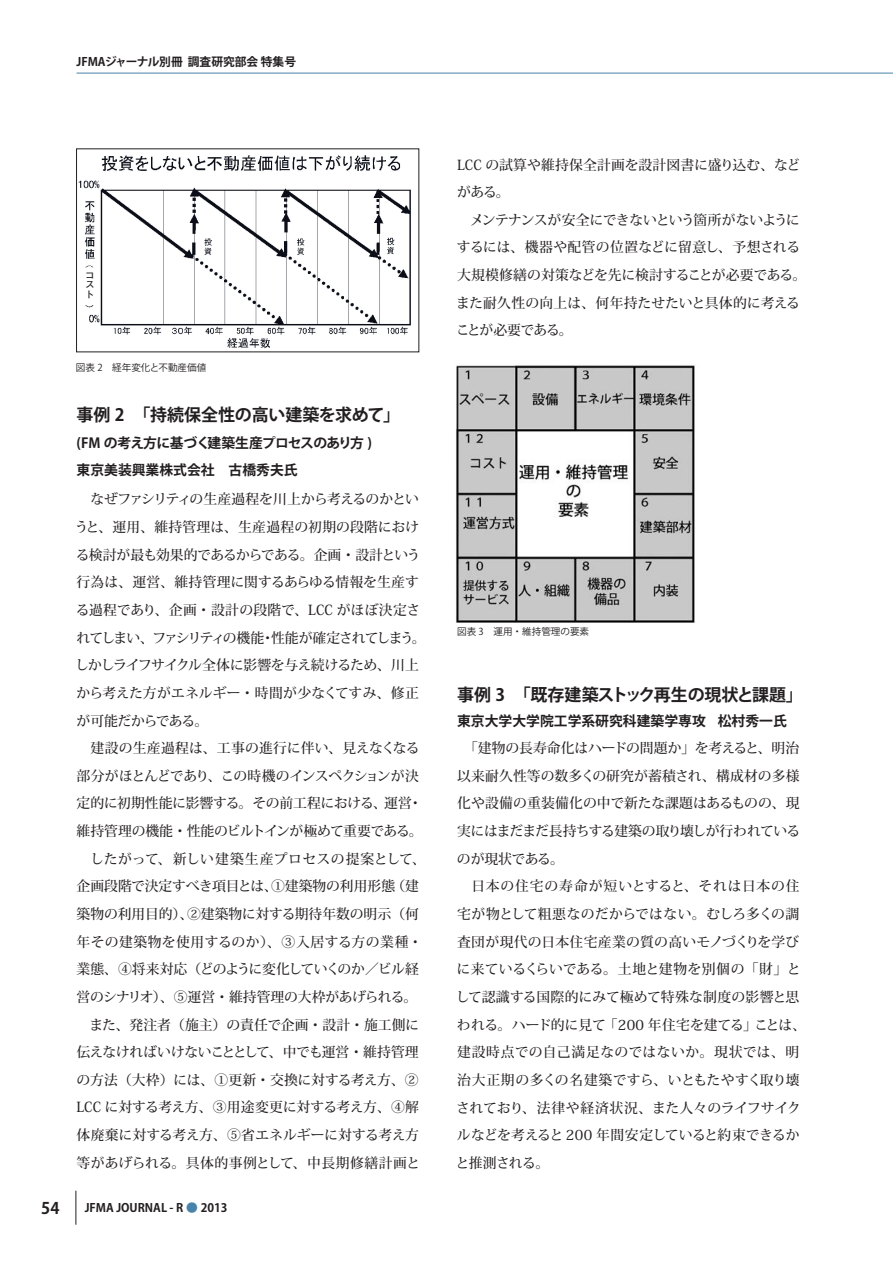
<style>
.page{position:relative;width:893px;height:1263px;background:#fff}
.page>*{position:absolute;margin:0;border:0;box-sizing:border-box;transform-origin:0 0}
.t1{font:700 16.95px "Koz Go Pro";letter-spacing:-.01em;color:#231f20}
.t2{font:700 15.9px "Koz Go Pro";color:#231f20}
.t3{font:500 13.8px/27.6px "Koz Min Pro";color:#231f20}
.t4{font:700 13.8px/27.6px "Koz Go Pro";color:#231f20}
.t5{font:700 11.7px "Koz Go Pro";color:#231f20}
.t6{font:9.6px "Koz Go Pro";color:#231f20}
.t7{font:700 9.6px/9.6px "Futo Go B101 Pro";color:#231f20;text-align:justify}
.s1{color:#4883a9}
.s2{font-family:"Koz Go Pro";font-weight:700}
</style>
<div class="page">
<hr style="left:76px;top:1191px;width:1px;height:34px;background:#231f20">
<hr style="left:77px;top:73px;width:816px;height:1px;background:#4883a9">
<img style="left:78px;top:155px;width:333px;height:194px">
<img style="left:456px;top:365px;width:239px;height:258px">
<p class="t5" style="left:77px;top:54px;width:221px">JFMAジャーナル別冊 調査研究部会 特集号</p>
<p class="t7" style="left:85px;top:269px;width:10px">コスト</p>
<p class="t6" style="left:76px;top:361px;width:132px">図表 2　経年変化と不動産価値</p>
<p class="t1" style="left:77px;top:404px;width:325px">事例 2　「持続保全性の高い建築を求めて」</p>
<p class="t4" style="left:77px;top:429px;width:297px">(FM の考え方に基づく建築生産プロセスのあり方 )東京美装興業株式会社　古橋秀夫氏</p>
<p class="t3" style="left:75px;top:485px;width:352px">　なぜファシリティの生産過程を川上から考えるのかというと、運用、維持管理は、生産過程の初期の段階における検討が最も効果的であるからである。企画・設計という行為は、運営、維持管理に関するあらゆる情報を生産する過程であり、企画・設計の段階で、LCC がほぼ決定されてしまい、ファシリティの機能・性能が確定されてしまう。しかしライフサイクル全体に影響を与え続けるため、川上から考えた方がエネルギー・時間が少なくてすみ、修正が可能だからである。<br>　建設の生産過程は、工事の進行に伴い、見えなくなる部分がほとんどであり、この時機のインスペクションが決定的に初期性能に影響する。その前工程における、運営・維持管理の機能・性能のビルトインが極めて重要である。　したがって、新しい建築生産プロセスの提案として、企画段階で決定すべき項目とは、①建築物の利用形態（建築物の利用目的）、②建築物に対する期待年数の明示（何年その建築物を使用するのか）、③入居する方の業種・業態、④将来対応（どのように変化していくのか／ビル経営のシナリオ）、⑤運営・維持管理の大枠があげられる。　また、発注者（施主）の責任で企画・設計・施工側に伝えなければいけないこととして、中でも運営・維持管理の方法（大枠）には、①更新・交換に対する考え方、②<br>LCC に対する考え方、③用途変更に対する考え方、④解体廃棄に対する考え方、⑤省エネルギーに対する考え方等があげられる。具体的事例として、中長期修繕計画と</p>
<p class="t2" style="left:41px;top:1198px;width:20px">54</p>
<p class="t5" style="left:85px;top:1200px;width:144px">JFMA JOURNAL - R <span class="s1">●</span> 2013</p>
<p class="t3" style="left:456px;top:150px;width:352px">LCC の試算や維持保全計画を設計図書に盛り込む、などがある。<br>　メンテナンスが安全にできないという箇所がないようにするには、機器や配管の位置などに留意し、予想される大規模修繕の対策などを先に検討することが必要である。また耐久性の向上は、何年持たせたいと具体的に考えることが必要である。</p>
<p class="t6" style="left:457px;top:625px;width:134px">図表 3　運用・維持管理の要素</p>
<p class="t1" style="left:457px;top:683px;width:347px">事例 3　「既存建築ストック再生の現状と課題」</p>
<p class="t3" style="left:456px;top:706px;width:352px"><span class="s2">東京大学大学院工学系研究科建築学専攻 松村秀一氏<br></span>　「建物の長寿命化はハードの問題か」を考えると、明治以来耐久性等の数多くの研究が蓄積され、構成材の多様化や設備の重装備化の中で新たな課題はあるものの、現実にはまだまだ長持ちする建築の取り壊しが行われているのが現状である。<br>　日本の住宅の寿命が短いとすると、それは日本の住宅が物として粗悪なのだからではない。むしろ多くの調査団が現代の日本住宅産業の質の高いモノづくりを学びに来ているくらいである。土地と建物を別個の「財」として認識する国際的にみて極めて特殊な制度の影響と思われる。ハード的に見て「200 年住宅を建てる」ことは、建設時点での自己満足なのではないか。現状では、明治大正期の多くの名建築ですら、いともたやすく取り壊されており、法律や経済状況、また人々のライフサイクルなどを考えると 200 年間安定していると約束できるかと推測される。</p>
</div>
